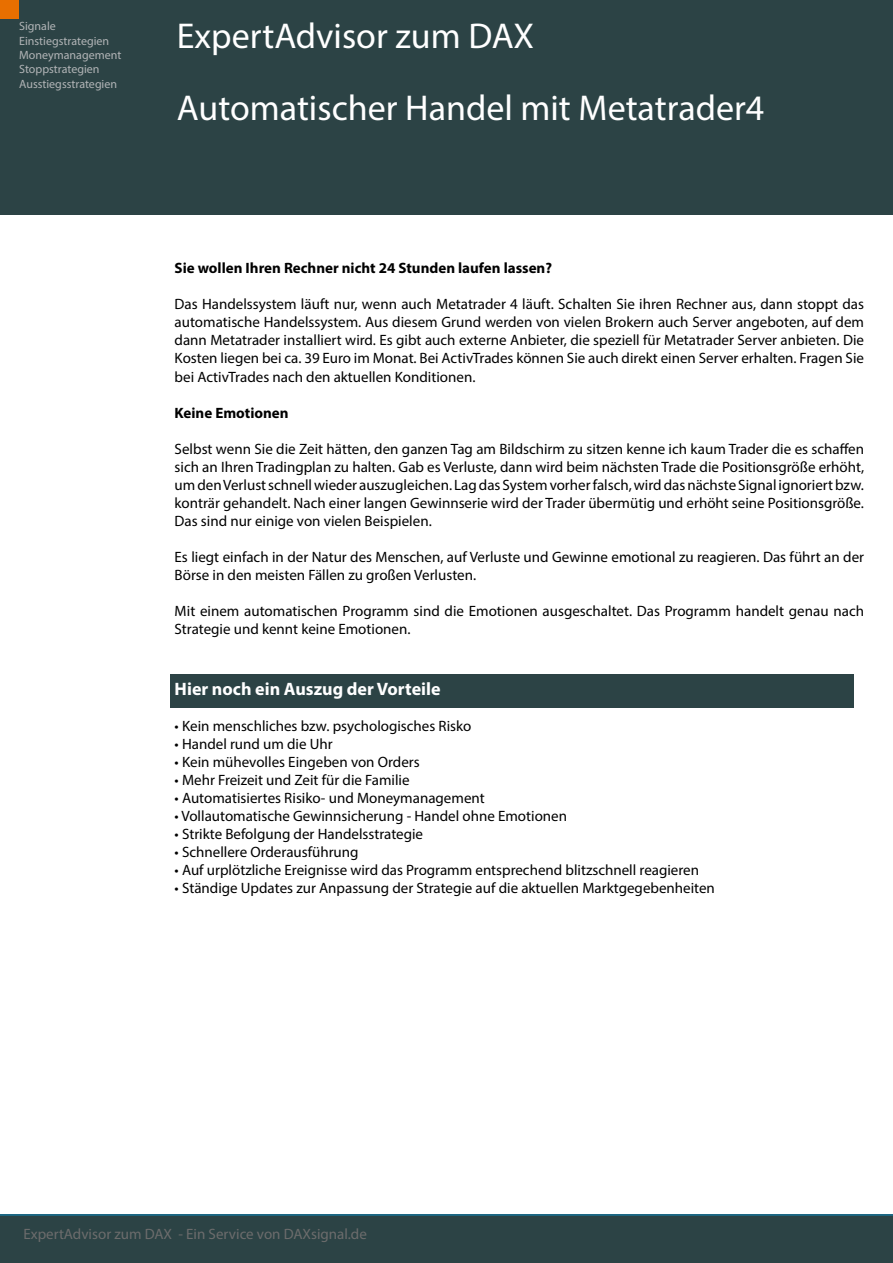
<style>
.page{position:relative;width:893px;height:1263px;background:#fff}
.page>*{position:absolute;margin:0;border:0;box-sizing:border-box;transform-origin:0 0}
.t1{font:36px/72px "Myriad Pro";color:#fff}
.t2{font:700 18px "Myriad Pro";color:#fff}
.t3{font:15px/18px "Myriad Pro";color:#000;text-align:justify}
.t4{font:700 15px "Myriad Pro";color:#000}
.t5{font:15px "Myriad Pro";color:#6c6c6c}
.t6{font:12px/14.4px "Myriad Pro";color:#b1b4b6}
</style>
<div class="page">
<div style="left:170px;top:675px;width:683px;height:33px;background:#2c4345"></div>
<div style="left:0;top:1215px;width:893px;height:48px;background:#2c4345"></div>
<div style="left:0;top:0;width:893px;height:215px;background:#2c4345"></div>
<div style="left:0;top:0;width:18px;height:18px;background:#e86f00"></div>
<p class="t6" style="left:19px;top:19px;width:104px">Signale<br>Einstiegstrategien<br>Moneymanagement<br>Stoppstrategien<br>Ausstiegsstrategien</p>
<h1 class="t1" style="left:177px;top:-1px;width:589px">ExpertAdvisor zum DAX<br>Automatischer Handel mit Metatrader4</h1>
<p class="t4" style="left:175px;top:259px;width:379px">Sie wollen Ihren Rechner nicht 24 Stunden laufen lassen?</p>
<p class="t3" style="left:175px;top:295px;width:691px">Das Handelssystem läuft nur, wenn auch Metatrader 4 läuft. Schalten Sie ihren Rechner aus, dann stoppt das automatische Handelssystem. Aus diesem Grund werden von vielen Brokern auch Server angeboten, auf dem dann Metatrader installiert wird. Es gibt auch externe Anbieter, die speziell für Metatrader Server anbieten. Die Kosten liegen bei ca. 39 Euro im Monat. Bei ActivTrades können Sie auch direkt einen Server erhalten. Fragen Sie bei ActivTrades nach den aktuellen Konditionen.</p>
<p class="t4" style="left:175px;top:403px;width:116px">Keine Emotionen</p>
<p class="t3" style="left:175px;top:439px;width:691px">Selbst wenn Sie die Zeit hätten, den ganzen Tag am Bildschirm zu sitzen kenne ich kaum Trader die es schaffen sich an Ihren Tradingplan zu halten. Gab es Verluste, dann wird beim nächsten Trade die Positionsgröße erhöht, um den Verlust schnell wieder auszugleichen. Lag das System vorher falsch, wird das nächste Signal ignoriert bzw. konträr gehandelt. Nach einer langen Gewinnserie wird der Trader übermütig und erhöht seine Positionsgröße.<br>Das sind nur einige von vielen Beispielen.</p>
<p class="t3" style="left:175px;top:547px;width:691px">Es liegt einfach in der Natur des Menschen, auf Verluste und Gewinne emotional zu reagieren. Das führt an der<br>Börse in den meisten Fällen zu großen Verlusten.</p>
<p class="t3" style="left:175px;top:601px;width:691px">Mit einem automatischen Programm sind die Emotionen ausgeschaltet. Das Programm handelt genau nach<br>Strategie und kennt keine Emotionen.</p>
<p class="t2" style="left:175px;top:677px;width:267px">Hier noch ein Auszug der Vorteile</p>
<p class="t3" style="left:175px;top:716px;width:298px">• Kein menschliches bzw. psychologisches Risko</p>
<p class="t3" style="left:175px;top:734px;width:160px">• Handel rund um die Uhr</p>
<p class="t3" style="left:175px;top:752px;width:247px">• Kein mühevolles Eingeben von Orders</p>
<p class="t3" style="left:175px;top:770px;width:237px">• Mehr Freizeit und Zeit für die Familie</p>
<p class="t3" style="left:175px;top:788px;width:312px">• Automatisiertes Risiko- und Moneymanagement</p>
<p class="t3" style="left:175px;top:806px;width:394px">• Vollautomatische Gewinnsicherung - Handel ohne Emotionen</p>
<p class="t3" style="left:175px;top:824px;width:250px">• Strikte Befolgung der Handelsstrategie</p>
<p class="t3" style="left:175px;top:842px;width:186px">• Schnellere Orderausführung</p>
<p class="t3" style="left:175px;top:860px;width:526px">• Auf urplötzliche Ereignisse wird das Programm entsprechend blitzschnell reagieren</p>
<p class="t3" style="left:175px;top:878px;width:542px">• Ständige Updates zur Anpassung der Strategie auf die aktuellen Marktgegebenheiten</p>
<p class="t5" style="left:23px;top:1225px;width:345px">ExpertAdvisor zum DAX - Ein Service von DAXsignal.de</p>
</div>
